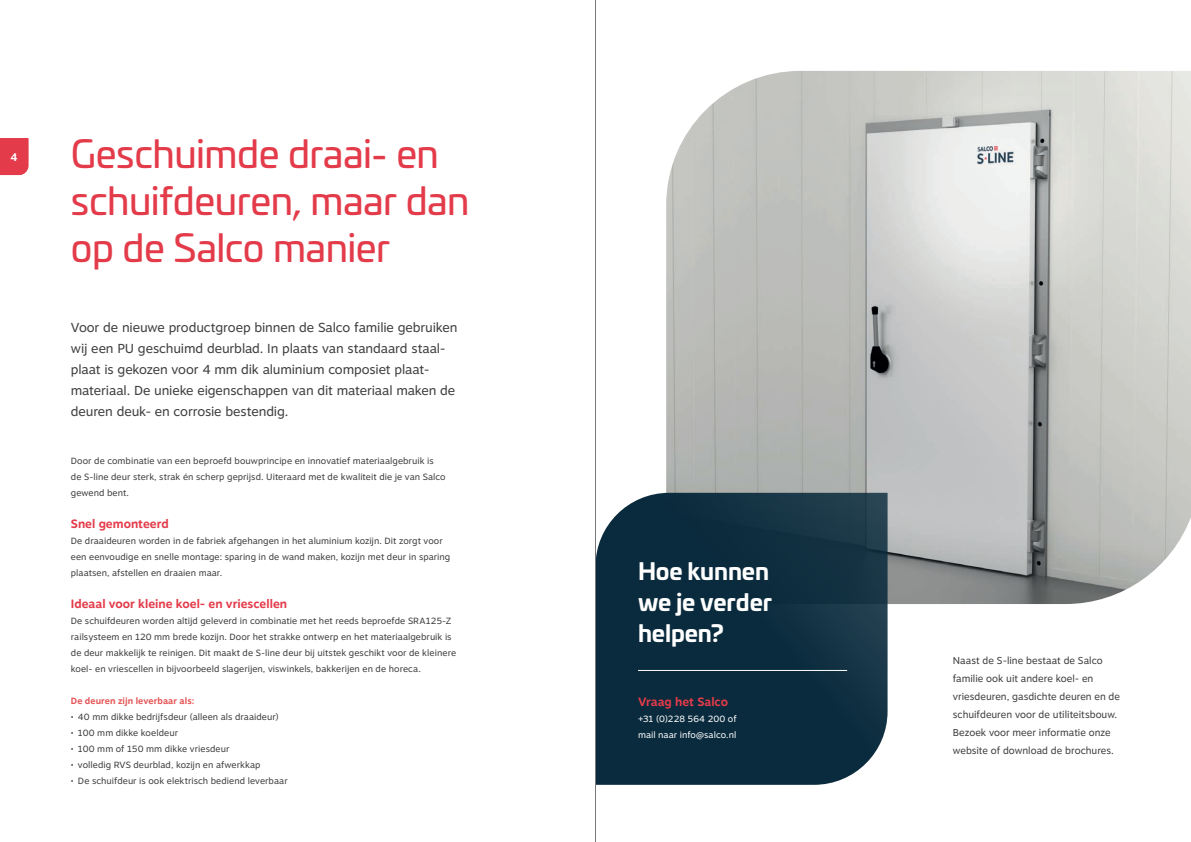
<style>
.page{position:relative;width:1191px;height:842px;background:#fff}
.page>*{position:absolute;margin:0;border:0;box-sizing:border-box;transform-origin:0 0}
.t1{font:38px/47px "Univia Pro";letter-spacing:-.01em;color:#e33b4a}
.t2{font:700 23px/31px "Univia Pro";letter-spacing:-.005em;color:#fff}
.t3{font:13px/21px "Motiva Sans";letter-spacing:-.01em;color:#3e3e3f}
.t4{font:700 12px "Motiva Sans";color:#e33b4a}
.t5{font:700 11px "Motiva Sans";color:#fff}
.t6{font:10px/18px "Motiva Sans";color:#3e3e3f}
.t7{font:9px/16px "Motiva Sans";letter-spacing:.005em;color:#3e3e3f}
.t8{font:9px/16px "Motiva Sans";letter-spacing:.005em;color:#fff}
.t9{font:700 9px "Motiva Sans";letter-spacing:.01em;color:#e55456}
</style>
<div class="page">
<img style="left:666px;top:71px;width:525px;height:533px">
<svg style="left:596px;top:493px;width:291px;height:292px;background:#143344"></svg>
<hr style="left:638px;top:670px;width:209px;height:1px;background:#fff">
<hr style="left:595px;top:0;width:1px;height:842px;background:#76787b">
<svg style="left:0;top:138px;width:28px;height:37px"></svg>
<p class="t5" style="left:11px;top:149px;width:9px">4</p>
<h1 class="t1" style="left:71px;top:129px;width:400px">Geschuimde draai- en schuifdeuren, maar dan op de Salco manier</h1>
<p class="t3" style="left:71px;top:316px;width:388px">Voor de nieuwe productgroep binnen de Salco familie gebruiken wij een PU geschuimd deurblad. In plaats van standaard staal&shy;plaat is gekozen voor 4 mm dik aluminium composiet plaat&shy;materiaal. De unieke eigenschappen van dit materiaal maken de deuren deuk- en corrosie bestendig.</p>
<p class="t7" style="left:71px;top:452px;width:376px">Door de combinatie van een beproefd bouwprincipe en innovatief materiaalgebruik is de S-line deur sterk, strak én scherp geprijsd. Uiteraard met de kwaliteit die je van Salco gewend bent.</p>
<h3 class="t4" style="left:71px;top:515px;width:99px">Snel gemonteerd</h3>
<p class="t7" style="left:71px;top:532px;width:381px">De draaideuren worden in de fabriek afgehangen in het aluminium kozijn. Dit zorgt voor een eenvoudige en snelle montage: sparing in de wand maken, kozijn met deur in sparing plaatsen, afstellen en draaien maar.</p>
<h3 class="t4" style="left:71px;top:595px;width:218px">Ideaal voor kleine koel- en vriescellen</h3>
<p class="t7" style="left:71px;top:612px;width:387px">De schuifdeuren worden altijd geleverd in combinatie met het reeds beproefde SRA125-Z railsysteem en 120 mm brede kozijn. Door het strakke ontwerp en het materiaalgebruik is de deur makkelijk te reinigen. Dit maakt de S-line deur bij uitstek geschikt voor de kleinere koel- en vriescellen in bijvoorbeeld slagerijen, viswinkels, bakkerijen en de horeca.</p>
<p class="t9" style="left:71px;top:694px;width:125px">De deuren zijn leverbaar als:</p>
<p class="t7" style="left:71px;top:708px;width:209px">• 40 mm dikke bedrijfsdeur (alleen als draaideur)</p>
<p class="t7" style="left:71px;top:724px;width:109px">• 100 mm dikke koeldeur</p>
<p class="t7" style="left:71px;top:740px;width:160px">• 100 mm of 150 mm dikke vriesdeur</p>
<p class="t7" style="left:71px;top:756px;width:191px">• volledig RVS deurblad, kozijn en afwerkkap</p>
<p class="t7" style="left:71px;top:772px;width:218px">• De schuifdeur is ook elektrisch bediend leverbaar</p>
<h2 class="t2" style="left:638px;top:554px;width:135px">Hoe kunnen we je verder helpen?</h2>
<h3 class="t4" style="left:638px;top:692px;width:92px">Vraag het Salco</h3>
<p class="t8" style="left:638px;top:710px;width:100px">+31 (0)228 564 200 of mail naar info@salco.nl</p>
<p class="t6" style="left:952px;top:651px;width:169px">Naast de S-line bestaat de Salco familie ook uit andere koel- en vriesdeuren, gasdichte deuren en de schuifdeuren voor de utiliteitsbouw.<br>Bezoek voor meer informatie onze website of download de brochures.</p>
</div>
